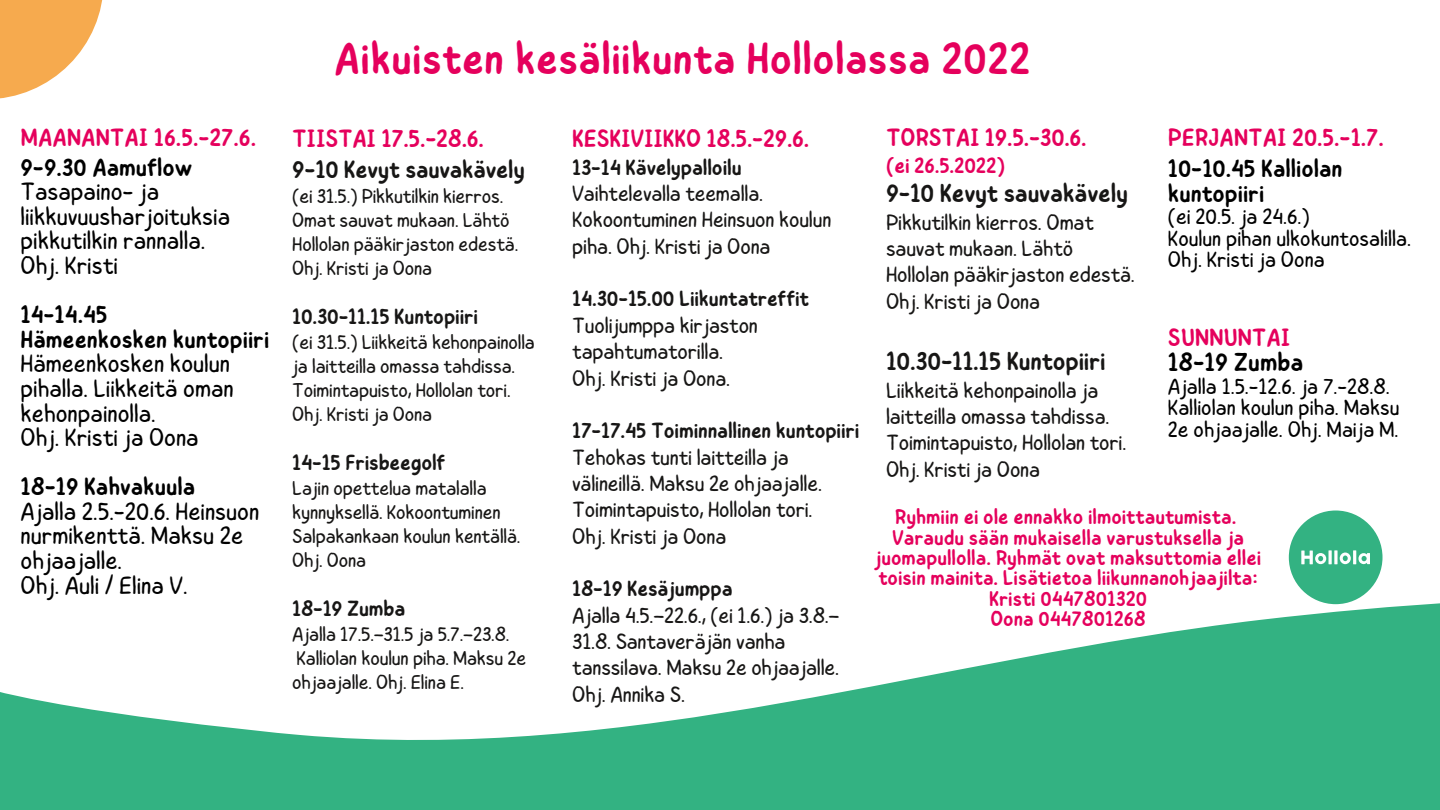
<style>
.page{position:relative;width:1440px;height:810px;background:#fff}
.page>*{position:absolute;margin:0;border:0;box-sizing:border-box;transform-origin:0 0}
.t1{font:500 45px "Childos Arabic";letter-spacing:.01em;color:#e5005c}
.t2{font:500 26px "Childos Arabic";letter-spacing:-.005em;color:#171615}
.t3{font:500 26px "Childos Arabic";color:#000}
.t4{font:300 25px/24.6px "Childos Arabic";color:#000}
.t5{font:500 25px "Childos Arabic";letter-spacing:-.005em;color:#e5005c}
.t6{font:500 25px/24.5px "Childos Arabic";color:#000}
.t7{font:500 25px "Childos Arabic";letter-spacing:-.005em;color:#171615}
.t8{font:300 22px/26.3px "Childos Arabic";letter-spacing:-.005em;color:#171615}
.t9{font:500 22px "Childos Arabic";letter-spacing:-.005em;color:#171615}
.t10{font:300 22px/21.6px "Childos Arabic";color:#000}
.t11{font:500 22px "Childos Arabic";letter-spacing:-.005em;color:#e5005c}
.t12{font:500 21.3px/20.4px "Childos Arabic";color:#e5005c;text-align:center}
.t13{font:300 20px/23.9px "Childos Arabic";letter-spacing:-.005em;color:#171615}
.s1{font-weight:500}
</style>
<div class="page">
<svg style="left:0;top:599px;width:1440px;height:211px;fill:#33b282"></svg>
<svg style="left:0;top:0;width:103px;height:99px"></svg>
<div style="left:1289px;top:511px;width:94px;height:93px;background:#33b282;border-radius:50%"></div>
<svg style="left:1301px;top:550px;width:69px;height:14px"></svg>
<p class="t5" style="left:21px;top:120px;width:237px">MAANANTAI 16.5.-27.6.</p>
<p class="t4" style="left:21px;top:155px;width:211px"><span class="s1">9-9.30 Aamuflow<br></span>Tasapaino- ja liikkuvuusharjoituksia pikkutilkin rannalla.</p>
<p class="t4" style="left:21px;top:254px;width:99px">Ohj. Kristi</p>
<p class="t6" style="left:21px;top:303px;width:89px">14-14.45</p>
<p class="t6" style="left:21px;top:327px;width:250px">Hämeenkosken kuntopiiri</p>
<p class="t4" style="left:21px;top:352px;width:215px">Hämeenkosken koulun pihalla. Liikkeitä oman kehonpainolla.</p>
<p class="t4" style="left:21px;top:426px;width:180px">Ohj. Kristi ja Oona</p>
<p class="t6" style="left:21px;top:475px;width:176px">18-19 Kahvakuula</p>
<p class="t4" style="left:21px;top:499px;width:240px">Ajalla 2.5.-20.6. Heinsuon nurmikenttä. Maksu 2e ohjaajalle.</p>
<p class="t4" style="left:21px;top:573px;width:168px">Ohj. Auli / Elina V.</p>
<p class="t1" style="left:334px;top:26px;width:698px">Aikuisten kesäliikunta Hollolassa 2022</p>
<p class="t5" style="left:292px;top:120px;width:193px">TIISTAI 17.5.-28.6.</p>
<p class="t7" style="left:292px;top:151px;width:234px">9-10 Kevyt sauvakävely</p>
<p class="t13" style="left:292px;top:184px;width:228px">(ei 31.5.) Pikkutilkin kierros.<br>Omat sauvat mukaan. Lähtö<br>Hollolan pääkirjaston edestä.</p>
<p class="t13" style="left:292px;top:256px;width:141px">Ohj. Kristi ja Oona</p>
<p class="t9" style="left:292px;top:301px;width:187px">10.30-11.15 Kuntopiiri</p>
<p class="t13" style="left:292px;top:330px;width:244px">(ei 31.5.) Liikkeitä kehonpainolla ja laitteilla omassa tahdissa.<br>Toimintapuisto, Hollolan tori.<br>Ohj. Kristi ja Oona</p>
<p class="t9" style="left:292px;top:447px;width:155px">14-15 Frisbeegolf</p>
<p class="t13" style="left:292px;top:476px;width:230px">Lajin opettelua matalalla kynnyksellä. Kokoontuminen<br>Salpakankaan koulun kentällä.<br>Ohj. Oona</p>
<p class="t9" style="left:292px;top:593px;width:115px">18-19 Zumba</p>
<p class="t13" style="left:292px;top:622px;width:235px">Ajalla 17.5.–31.5 ja 5.7.–23.8.<br>Kalliolan koulun piha. Maksu 2e ohjaajalle. Ohj. Elina E.</p>
<p class="t5" style="left:572px;top:120px;width:239px">KESKIVIIKKO 18.5.-29.6.</p>
<p class="t9" style="left:572px;top:152px;width:171px">13-14 Kävelypalloilu</p>
<p class="t8" style="left:572px;top:181px;width:261px">Vaihtelevalla teemalla.<br>Kokoontuminen Heinsuon koulun piha. Ohj. Kristi ja Oona</p>
<p class="t9" style="left:572px;top:283px;width:238px">14.30-15.00 Liikuntatreffit</p>
<p class="t8" style="left:572px;top:313px;width:187px">Tuolijumppa kirjaston tapahtumatorilla.</p>
<p class="t8" style="left:572px;top:365px;width:159px">Ohj. Kristi ja Oona.</p>
<p class="t9" style="left:572px;top:415px;width:289px">17-17.45 Toiminnallinen kuntopiiri</p>
<p class="t8" style="left:572px;top:444px;width:251px">Tehokas tunti laitteilla ja välineillä. Maksu 2e ohjaajalle.<br>Toimintapuisto, Hollolan tori.</p>
<p class="t8" style="left:572px;top:523px;width:156px">Ohj. Kristi ja Oona</p>
<p class="t9" style="left:572px;top:573px;width:162px">18-19 Kesäjumppa</p>
<p class="t8" style="left:572px;top:602px;width:269px">Ajalla 4.5.–22.6., (ei 1.6.) ja 3.8.–<br>31.8. Santaveräjän vanha tanssilava. Maksu 2e ohjaajalle.<br>Ohj. Annika S.</p>
<p class="t5" style="left:886px;top:120px;width:202px">TORSTAI 19.5.-30.6.</p>
<p class="t11" style="left:886px;top:150px;width:120px">(ei 26.5.2022)</p>
<p class="t2" style="left:886px;top:175px;width:243px">9-10 Kevyt sauvakävely</p>
<p class="t8" style="left:886px;top:210px;width:250px">Pikkutilkin kierros. Omat sauvat mukaan. Lähtö<br>Hollolan pääkirjaston edestä.</p>
<p class="t8" style="left:886px;top:288px;width:156px">Ohj. Kristi ja Oona</p>
<p class="t2" style="left:886px;top:343px;width:221px">10.30-11.15 Kuntopiiri</p>
<p class="t8" style="left:886px;top:378px;width:242px">Liikkeitä kehonpainolla ja laitteilla omassa tahdissa.<br>Toimintapuisto, Hollolan tori.<br>Ohj. Kristi ja Oona</p>
<p class="t5" style="left:1168px;top:120px;width:217px">PERJANTAI 20.5.-1.7.</p>
<p class="t6" style="left:1168px;top:157px;width:176px">10-10.45 Kalliolan kuntopiiri</p>
<p class="t10" style="left:1168px;top:206px;width:143px">(ei 20.5. ja 24.6.)</p>
<p class="t10" style="left:1168px;top:228px;width:245px">Koulun pihan ulkokuntosalilla.</p>
<p class="t10" style="left:1168px;top:249px;width:158px">Ohj. Kristi ja Oona</p>
<p class="t5" style="left:1168px;top:320px;width:124px">SUNNUNTAI</p>
<p class="t3" style="left:1168px;top:344px;width:137px">18-19 Zumba</p>
<p class="t10" style="left:1168px;top:376px;width:233px">Ajalla 1.5.-12.6. ja 7.-28.8.<br>Kalliolan koulun piha. Maksu<br>2e ohjaajalle. Ohj. Maija M.</p>
<p class="t12" style="left:895px;top:507px;width:343px">Ryhmiin ei ole ennakko ilmoittautumista.</p>
<p class="t12" style="left:875px;top:528px;width:388px">Varaudu sään mukaisella varustuksella ja juomapullolla. Ryhmät ovat maksuttomia ellei toisin mainita. Lisätietoa liikunnanohjaajilta:</p>
<p class="t12" style="left:989px;top:589px;width:160px">Kristi 0447801320</p>
<p class="t12" style="left:990px;top:609px;width:157px">Oona 0447801268</p>
</div>
